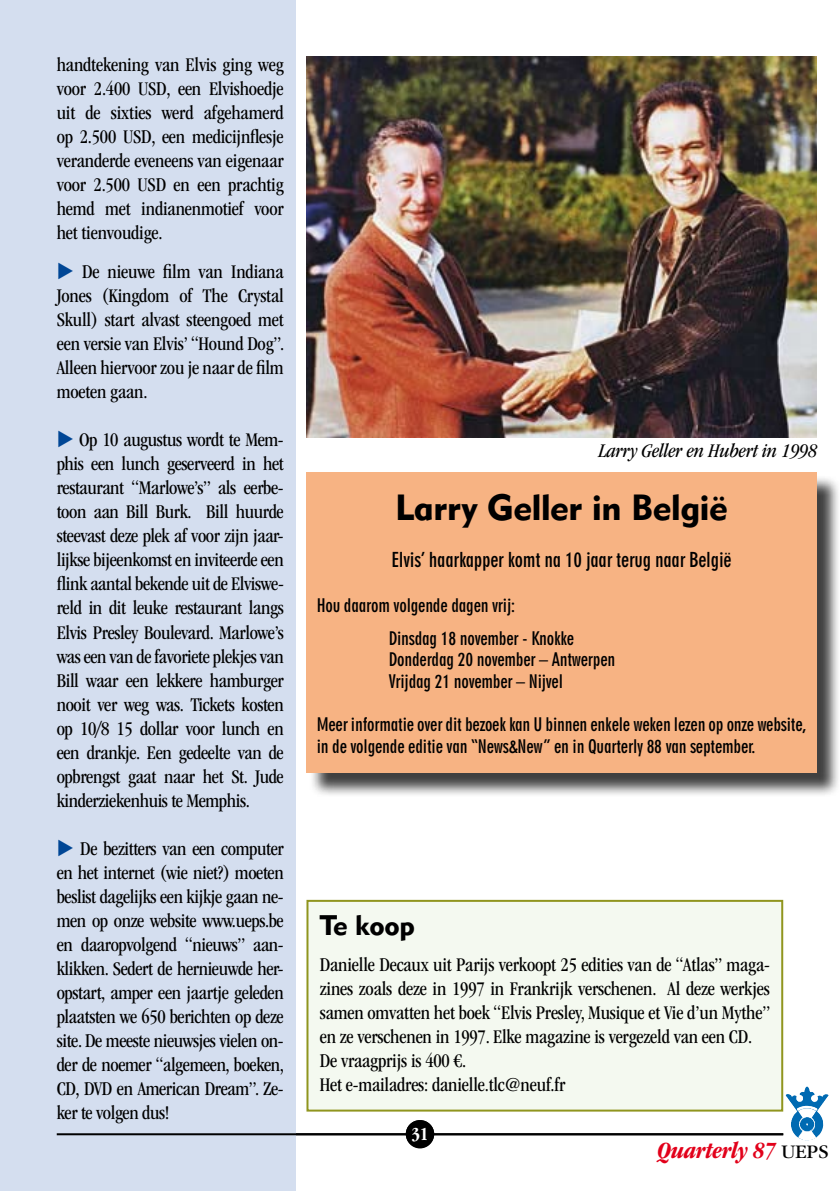
<style>
.page{position:relative;width:840px;height:1191px;background:#fff}
.page>*{position:absolute;margin:0;border:0;box-sizing:border-box;transform-origin:0 0}
.t1{font:36px "Geometric 415 BT Black A";letter-spacing:-.01em;color:#000}
.t2{font:28px "Geometric 415 BT Black A";letter-spacing:-.01em;color:#000}
.t3{font:italic 700 condensed 24px "ITC Garamond Std";letter-spacing:-.01em;color:#e2001a}
.t4{font:condensed 20px/24px "ITC Garamond Std";letter-spacing:-.01em;color:#000;text-align:justify}
.t5{font:italic condensed 20px "ITC Garamond Std";letter-spacing:-.01em;color:#000}
.t6{font:19.8px "Geometric 706 BT Bold Condensed B";letter-spacing:-.01em;color:#000}
.t7{font:700 condensed 19px "ITC Garamond Std";color:#fff}
.t8{font:18px/21.6px "Geometric 706 BT Bold Condensed B";letter-spacing:-.01em;color:#000}
.s1{color:#004695}
.s2{font-weight:400;font-style:normal;font-stretch:normal;font-size:20px;color:#000}
</style>
<div class="page">
<svg style="left:405px;top:1120px;width:29px;height:28px"></svg>
<div style="left:0;top:0;width:295px;height:1191px;background:#d4deef"></div>
<img style="left:785px;top:1086px;width:43px;height:54px">
<hr style="left:57px;top:1133px;width:725px;height:2px;background:#000">
<div style="left:405px;top:1120px;width:29px;height:27px;background:#000;border-radius:50%"></div>
<div style="left:307px;top:901px;width:474px;height:209px;background:#f4f9f0"></div>
<div style="left:306px;top:900px;width:476px;height:211px;border:2px solid #90951e"></div>
<div style="left:309px;top:474px;width:530px;height:323px;background:#000;opacity:.75"></div>
<div style="left:306px;top:471px;width:510px;height:301px;background:#f7b383"></div>
<img style="left:306px;top:57px;width:510px;height:380px">
<p class="t4" style="left:57px;top:53px;width:228px">handtekening van Elvis ging weg voor 2.400 USD, een Elvishoedje uit de sixties werd afgehamerd op 2.500 USD, een medicijnflesje veranderde eveneens van eigenaar voor 2.500 USD en een prachtig hemd met indianenmotief voor het tienvoudige.</p>
<p class="t4" style="left:57px;top:260px;width:229px"><span class="s1">◆</span> De nieuwe film van Indiana Jones (Kingdom of The Crystal Skull) start alvast steengoed met een versie van Elvis’ “Hound Dog”.<br>Alleen hiervoor zou je naar de film moeten gaan.</p>
<p class="t4" style="left:57px;top:428px;width:228px"><span class="s1">◆</span> Op 10 augustus wordt te Mem&shy;phis een lunch geserveerd in het restaurant “Marlowe’s” als eerbe&shy;toon aan Bill Burk. Bill huurde steevast deze plek af voor zijn jaar&shy;lijkse bijeenkomst en inviteerde een flink aantal bekende uit de Elviswe&shy;reld in dit leuke restaurant langs Elvis Presley Boulevard. Marlowe’s was een van de favoriete plekjes van Bill waar een lekkere hamburger nooit ver weg was. Tickets kosten op 10/8 15 dollar voor lunch en een drankje. Een gedeelte van de opbrengst gaat naar het St. Jude kinderziekenhuis te Memphis.</p>
<p class="t4" style="left:57px;top:836px;width:229px"><span class="s1">◆</span> De bezitters van een computer en het internet (wie niet?) moeten beslist dagelijks een kijkje gaan ne&shy;men op onze website www.ueps.be en daaropvolgend “nieuws” aan&shy;klikken. Sedert de hernieuwde her&shy;opstart, amper een jaartje geleden plaatsten we 650 berichten op deze site. De meeste nieuwsjes vielen on&shy;der de noemer “algemeen, boeken, CD, DVD en American Dream”. Ze&shy;ker te volgen dus!</p>
<p class="t5" style="left:598px;top:440px;width:220px">Larry Geller en Hubert in 1998</p>
<h1 class="t1" style="left:395px;top:485px;width:334px">Larry Geller in België</h1>
<p class="t6" style="left:391px;top:548px;width:341px">Elvis’ haarkapper komt na 10 jaar terug naar België</p>
<p class="t8" style="left:388px;top:589px;width:187px;line-height:32.4px;text-indent:-72px">Hou daarom volgende dagen vrij:<br>Dinsdag 18 november - Knokke</p>
<p class="t8" style="left:388px;top:649px;width:228px">Donderdag 20 november – Antwerpen<br>Vrijdag 21 november – Nijvel</p>
<p class="t8" style="left:316px;top:713px;width:491px">Meer informatie over dit bezoek kan U binnen enkele weken lezen op onze website, in de volgende editie van “News&amp;New” en in Quarterly 88 van september.</p>
<h2 class="t2" style="left:319px;top:907px;width:96px">Te koop</h2>
<p class="t4" style="left:319px;top:952px;width:452px;text-align:left">Danielle Decaux uit Parijs verkoopt 25 edities van de “Atlas” maga&shy;zines zoals deze in 1997 in Frankrijk verschenen. Al deze werkjes samen omvatten het boek “Elvis Presley, Musique et Vie d’un Mythe” en ze verschenen in 1997. Elke magazine is vergezeld van een CD.<br>De vraagprijs is 400 €.<br>Het e-mailadres: danielle.tlc@neuf.fr</p>
<p class="t7" style="left:411px;top:1123px;width:19px">31</p>
<p class="t3" style="left:657px;top:1137px;width:172px">Quarterly 87 <span class="s2">UEPS</span></p>
</div>
